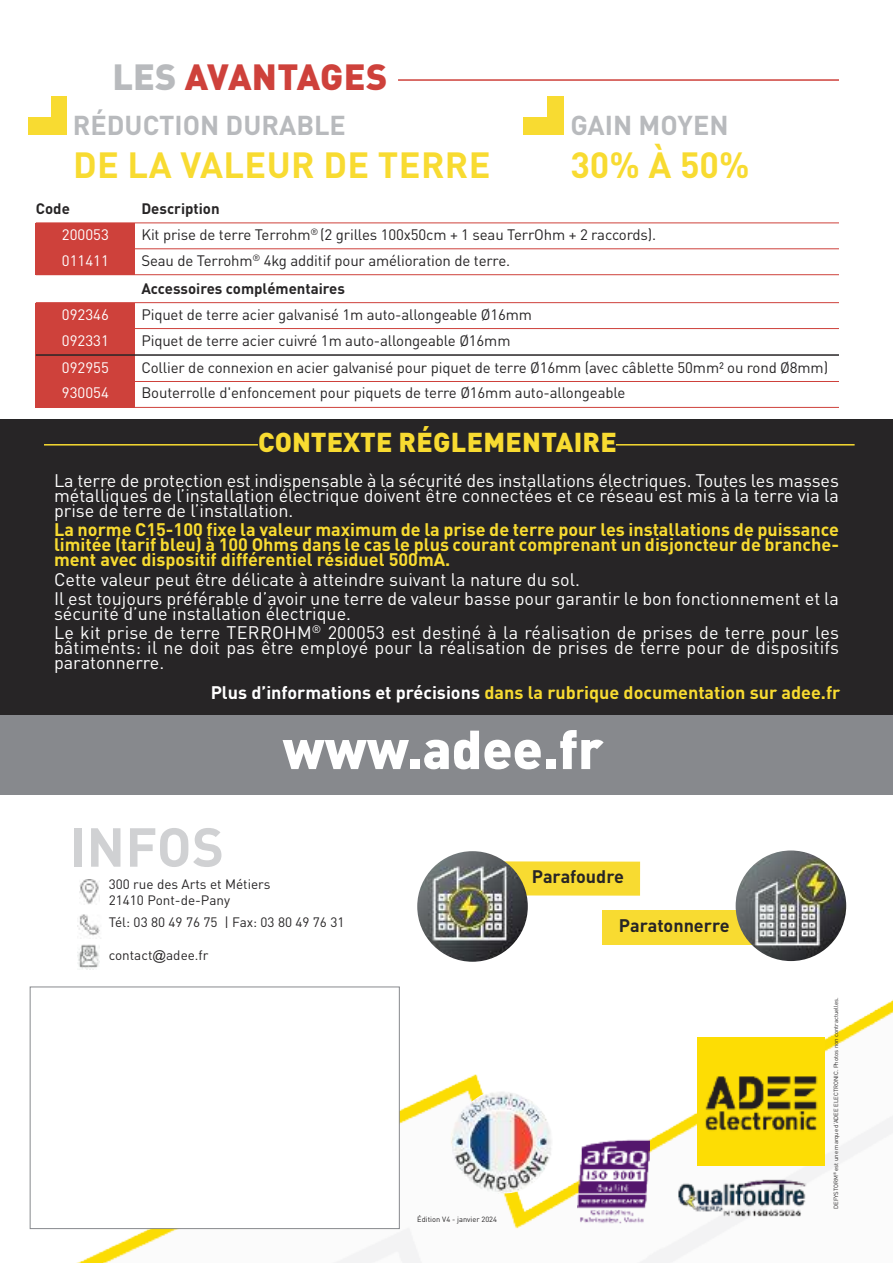
<style>
.page{position:relative;width:893px;height:1263px;background:#fff}
.page>*{position:absolute;margin:0;border:0;box-sizing:border-box;transform-origin:0 0}
.t1{font:900 54px "DINOT";color:#fff}
.t2{font:700 54px "DINOT";letter-spacing:.01em;color:#d0d1d3}
.t3{font:700 36px "DINOT";letter-spacing:.01em;color:#f8db31}
.t4{font:900 36px "DINOT";color:#ce413b}
.t5{font:700 27px "DINOT";color:#b8babd}
.t6{font:900 27px "DINOT";letter-spacing:.01em;color:#f8db31}
.t7{font:18px/15px "DINOT";color:#fff}
.t8{font:700 18px/15px "DINOT";color:#f8db31;text-align:justify}
.t9{font:700 18px "DINOT";color:#272526}
.t10{font:15px "DINOT";letter-spacing:-.01em;color:#272526}
.t11{font:700 15px "DINOT";color:#272526}
.t12{font:15px "DINOT";color:#fff}
.t13{font:13.5px/16.2px "DINOT";color:#272526}
.t14{font:7.5px "DINOT";color:#272526}
.t15{font:6px "DINOT";color:#272526}
.s1{color:#b8babd}
.s2{color:#fff}
.s3{font-family:"Arial"}
</style>
<div class="page">
<img style="left:29px;top:851px;width:864px;height:412px">
<img style="left:697px;top:1037px;width:128px;height:128px">
<img style="left:674px;top:1178px;width:136px;height:40px">
<div style="left:31px;top:987px;width:368px;height:241px;background:#fff"></div>
<div style="left:30px;top:986px;width:370px;height:243px;border:1px solid #87898d"></div>
<img style="left:450px;top:1091px;width:103px;height:103px">
<div style="left:75px;top:879px;width:28px;height:25px;background:#fff"></div>
<img style="left:79px;top:879px;width:21px;height:25px">
<div style="left:75px;top:914px;width:28px;height:25px;background:#fff"></div>
<img style="left:77px;top:914px;width:24px;height:25px">
<div style="left:75px;top:945px;width:28px;height:24px;background:#fff"></div>
<img style="left:77px;top:945px;width:23px;height:24px">
<img style="left:577px;top:1140px;width:73px;height:85px">
<div style="left:0;top:714px;width:893px;height:81px;background:#87898d"></div>
<div style="left:491px;top:861px;width:149px;height:35px;background:#f8db31"></div>
<div style="left:602px;top:910px;width:153px;height:34px;background:#f8db31"></div>
<div style="left:36px;top:223px;width:99px;height:26px;background:#ce413b"></div>
<div style="left:36px;top:249px;width:99px;height:26px;background:#ce413b"></div>
<hr style="left:36px;top:223px;width:803px;height:1px;background:#ce413b">
<hr style="left:36px;top:249px;width:803px;height:1px;background:#ce413b">
<hr style="left:36px;top:274px;width:803px;height:1px;background:#ce413b">
<div style="left:0;top:419px;width:893px;height:295px;background:#272526"></div>
<hr style="left:44px;top:444px;width:214px;height:1px;background:#f8db31">
<hr style="left:616px;top:444px;width:239px;height:1px;background:#f8db31">
<div style="left:523px;top:118px;width:38px;height:17px;background:#f8db31"></div>
<div style="left:547px;top:96px;width:17px;height:39px;background:#f8db31"></div>
<div style="left:28px;top:118px;width:36px;height:17px;background:#f8db31"></div>
<div style="left:51px;top:96px;width:16px;height:39px;background:#f8db31"></div>
<hr style="left:398px;top:79px;width:441px;height:2px;background:#ce413b">
<div style="left:36px;top:303px;width:99px;height:26px;background:#ce413b"></div>
<div style="left:36px;top:329px;width:99px;height:26px;background:#ce413b"></div>
<div style="left:36px;top:355px;width:99px;height:26px;background:#ce413b"></div>
<div style="left:36px;top:381px;width:99px;height:27px;background:#ce413b"></div>
<hr style="left:36px;top:302px;width:803px;height:1px;background:#ce413b">
<hr style="left:36px;top:328px;width:803px;height:1px;background:#ce413b">
<hr style="left:36px;top:354px;width:803px;height:2px;background:#272526">
<hr style="left:36px;top:381px;width:803px;height:1px;background:#ce413b">
<hr style="left:36px;top:407px;width:803px;height:1px;background:#ce413b">
<img style="left:417px;top:851px;width:111px;height:111px;border-radius:50%">
<img style="left:736px;top:850px;width:110px;height:111px;border-radius:50%">
<h2 class="t4" style="left:113px;top:64px;width:276px"><span class="s1">LES</span> AVANTAGES</h2>
<h3 class="t5" style="left:73px;top:115px;width:275px">RÉDUCTION DURABLE</h3>
<h2 class="t3" style="left:73px;top:152px;width:419px">DE LA VALEUR DE TERRE</h2>
<h3 class="t5" style="left:570px;top:116px;width:160px">GAIN MOYEN</h3>
<h2 class="t3" style="left:570px;top:152px;width:181px">30% À 50%</h2>
<p class="t11" style="left:36px;top:203px;width:36px">Code</p>
<p class="t11" style="left:141px;top:203px;width:80px">Description</p>
<p class="t12" style="left:62px;top:229px;width:48px">200053</p>
<p class="t10" style="left:141px;top:229px;width:516px">Kit prise de terre Terrohm<sup>®</sup> (2 grilles 100x50cm + 1 seau TerrOhm + 2 raccords).</p>
<p class="t12" style="left:62px;top:255px;width:48px">011411</p>
<p class="t10" style="left:141px;top:255px;width:370px">Seau de Terrohm<sup>®</sup> 4kg additif pour amélioration de terre.</p>
<p class="t11" style="left:141px;top:283px;width:205px">Accessoires complémentaires</p>
<p class="t12" style="left:62px;top:309px;width:48px">092346</p>
<p class="t10" style="left:141px;top:309px;width:392px">Piquet de terre acier galvanisé 1m auto-allongeable Ø16mm</p>
<p class="t12" style="left:62px;top:335px;width:48px">092331</p>
<p class="t10" style="left:141px;top:335px;width:371px">Piquet de terre acier cuivré 1m auto-allongeable Ø16mm</p>
<p class="t12" style="left:62px;top:362px;width:48px">092955</p>
<p class="t10" style="left:141px;top:362px;width:688px">Collier de connexion en acier galvanisé pour piquet de terre Ø16mm (avec câblette 50mm² ou rond Ø8mm)</p>
<p class="t12" style="left:62px;top:388px;width:48px">930054</p>
<p class="t10" style="left:141px;top:388px;width:486px">Bouterrolle d'enfoncement pour piquets de terre Ø16mm auto-allongeable</p>
<h3 class="t6" style="left:258px;top:433px;width:360px">CONTEXTE RÉGLEMENTAIRE</h3>
<p class="t7" style="left:54px;top:475px;width:786px;text-align:justify">La terre de protection est indispensable à la sécurité des installations électriques. Toutes les masses métalliques de l’installation électrique doivent être connectées et ce réseau est mis à la terre via la prise de terre de l’installation.</p>
<p class="t8" style="left:54px;top:524px;width:786px">La norme C15-100 fixe la valeur maximum de la prise de terre pour les installations de puissance limitée (tarif bleu) à 100 Ohms dans le cas le plus courant comprenant un disjoncteur de branche&shy;ment avec dispositif différentiel résiduel 500mA.</p>
<p class="t7" style="left:54px;top:571px;width:786px;line-height:19.2px">Cette valeur peut être délicate à atteindre suivant la nature du sol.<br>Il est toujours préférable d’avoir une terre de valeur basse pour garantir le bon fonctionnement et la</p>
<p class="t7" style="left:54px;top:606px;width:786px;line-height:19.2px">sécurité d’une installation électrique.<br>Le kit prise de terre TERROHM<sup>®</sup> 200053 est destiné à la réalisation de prises de terre pour les</p>
<p class="t7" style="left:54px;top:642px;width:786px">bâtiments: il ne doit pas être employé pour la réalisation de prises de terre pour de dispositifs paratonnerre.</p>
<p class="t8" style="left:211px;top:686px;width:631px"><span class="s2">Plus d’informations et précisions</span> dans la rubrique documentation sur adee.fr</p>
<h1 class="t2" style="left:70px;top:828px;width:156px">INFOS</h1>
<h1 class="t1" style="left:283px;top:731px;width:323px">www.adee.fr</h1>
<p class="t13" style="left:109px;top:877px;width:163px">300 rue des Arts et Métiers<br>21410 Pont-de-Pany</p>
<p class="t13" style="left:109px;top:915px;width:237px">Tél: 03 80 49 76 75 | Fax: 03 80 49 76 31</p>
<p class="t13" style="left:109px;top:948px;width:101px">contact<span class="s3">@</span>adee.fr</p>
<p class="t9" style="left:532px;top:870px;width:93px">Parafoudre</p>
<p class="t9" style="left:619px;top:919px;width:112px">Paratonnerre</p>
<p class="t14" style="left:417px;top:1217px;width:81px">Édition V4 - janvier 2024</p>
<p class="t15" style="left:834px;top:1209px;width:213px;rotate:-90deg">DEFYSTORM<sup>®</sup> est une marque d’ADEE ELECTRONIC. Photos non contractuelles.</p>
</div>
